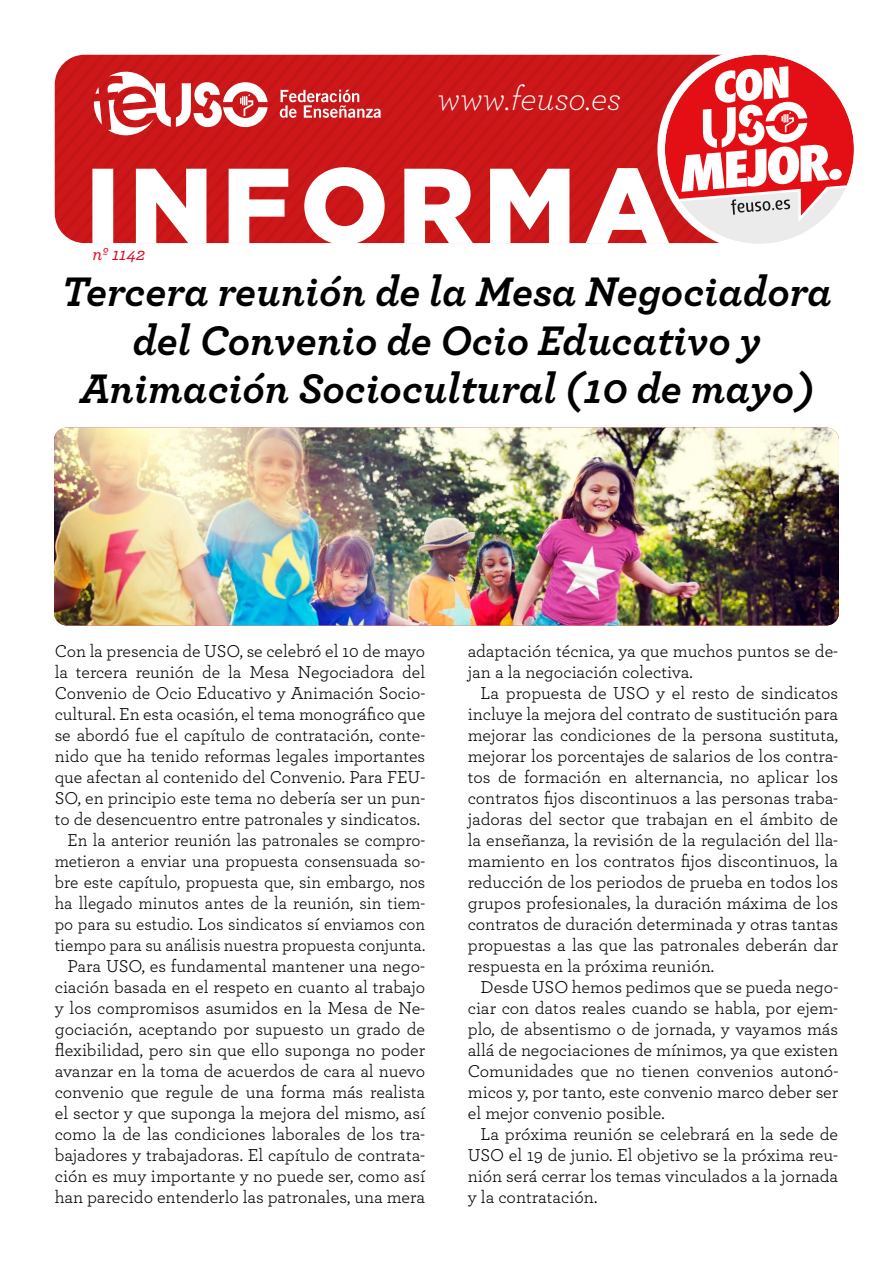
<style>
.page{position:relative;width:893px;height:1263px;background:#fff}
.page>*{position:absolute;margin:0;border:0;box-sizing:border-box;transform-origin:0 0}
.t1{font:italic 700 43.35px/48.6px "Archer Pro";color:#000;text-align:center}
.t2{font:italic 300 34.95px "Archer Pro";color:#fff}
.t3{font:italic 500 18.15px "Archer Pro";color:#e30520}
.t4{font:18px/21px "Archer Pro";color:#000;text-align:justify}
</style>
<div class="page">
<div style="left:657px;top:47px;width:204px;height:204px;border:8px solid #fff;border-radius:50%"></div>
<svg style="left:55px;top:55px;width:799px;height:190px"></svg>
<img style="left:54px;top:428px;width:785px;height:197px">
<p class="t3" style="left:92px;top:241px;width:54px">nº 1142</p>
<h2 class="t2" style="left:438px;top:75px;width:185px">www.feuso.es</h2>
<h1 class="t1" style="left:62px;top:264px;width:772px">Tercera reunión de la Mesa Negociadora del Convenio de Ocio Educativo y<br>Animación Sociocultural (10 de mayo)</h1>
<p class="t4" style="left:55px;top:639px;width:372px;text-align:right">Con la presencia de USO, se celebró el 10 de mayo la tercera reunión de la Mesa Negociadora del Convenio de Ocio Educativo y Animación Socio&shy;cultural. En esta ocasión, el tema monográfico que se abordó fue el capítulo de contratación, conte&shy;nido que ha tenido reformas legales importantes que afectan al contenido del Convenio. Para FEU-SO, en principio este tema no debería ser un pun&shy;to de desencuentro entre patronales y sindicatos.<br>En la anterior reunión las patronales se compro&shy;metieron a enviar una propuesta consensuada so&shy;bre este capítulo, propuesta que, sin embargo, nos ha llegado minutos antes de la reunión, sin tiem&shy;po para su estudio. Los sindicatos sí enviamos con tiempo para su análisis nuestra propuesta conjunta.<br>Para USO, es fundamental mantener una nego&shy;ciación basada en el respeto en cuanto al trabajo y los compromisos asumidos en la Mesa de Ne&shy;gociación, aceptando por supuesto un grado de flexibilidad, pero sin que ello suponga no poder avanzar en la toma de acuerdos de cara al nuevo convenio que regule de una forma más realista el sector y que suponga la mejora del mismo, así como la de las condiciones laborales de los tra&shy;bajadores y trabajadoras. El capítulo de contrata&shy;ción es muy importante y no puede ser, como así han parecido entenderlo las patronales, una mera</p>
<p class="t4" style="left:468px;top:639px;width:372px">adaptación técnica, ya que muchos puntos se de&shy;jan a la negociación colectiva.</p>
<p class="t4" style="left:468px;top:681px;width:372px;text-indent:13px">La propuesta de USO y el resto de sindicatos incluye la mejora del contrato de sustitución para mejorar las condiciones de la persona sustituta, mejorar los porcentajes de salarios de los contra&shy;tos de formación en alternancia, no aplicar los contratos fijos discontinuos a las personas traba&shy;jadoras del sector que trabajan en el ámbito de la enseñanza, la revisión de la regulación del lla&shy;mamiento en los contratos fijos discontinuos, la reducción de los periodos de prueba en todos los grupos profesionales, la duración máxima de los contratos de duración determinada y otras tantas propuestas a las que las patronales deberán dar respuesta en la próxima reunión.</p>
<p class="t4" style="left:468px;top:975px;width:372px;text-indent:13px">Desde USO hemos pedimos que se pueda nego&shy;ciar con datos reales cuando se habla, por ejem&shy;plo, de absentismo o de jornada, y vayamos más allá de negociaciones de mínimos, ya que existen Comunidades que no tienen convenios autonó&shy;micos y, por tanto, este convenio marco deber ser el mejor convenio posible.</p>
<p class="t4" style="left:468px;top:1122px;width:372px;text-indent:13px">La próxima reunión se celebrará en la sede de USO el 19 de junio. El objetivo se la próxima reu&shy;nión será cerrar los temas vinculados a la jornada y la contratación.</p>
</div>
